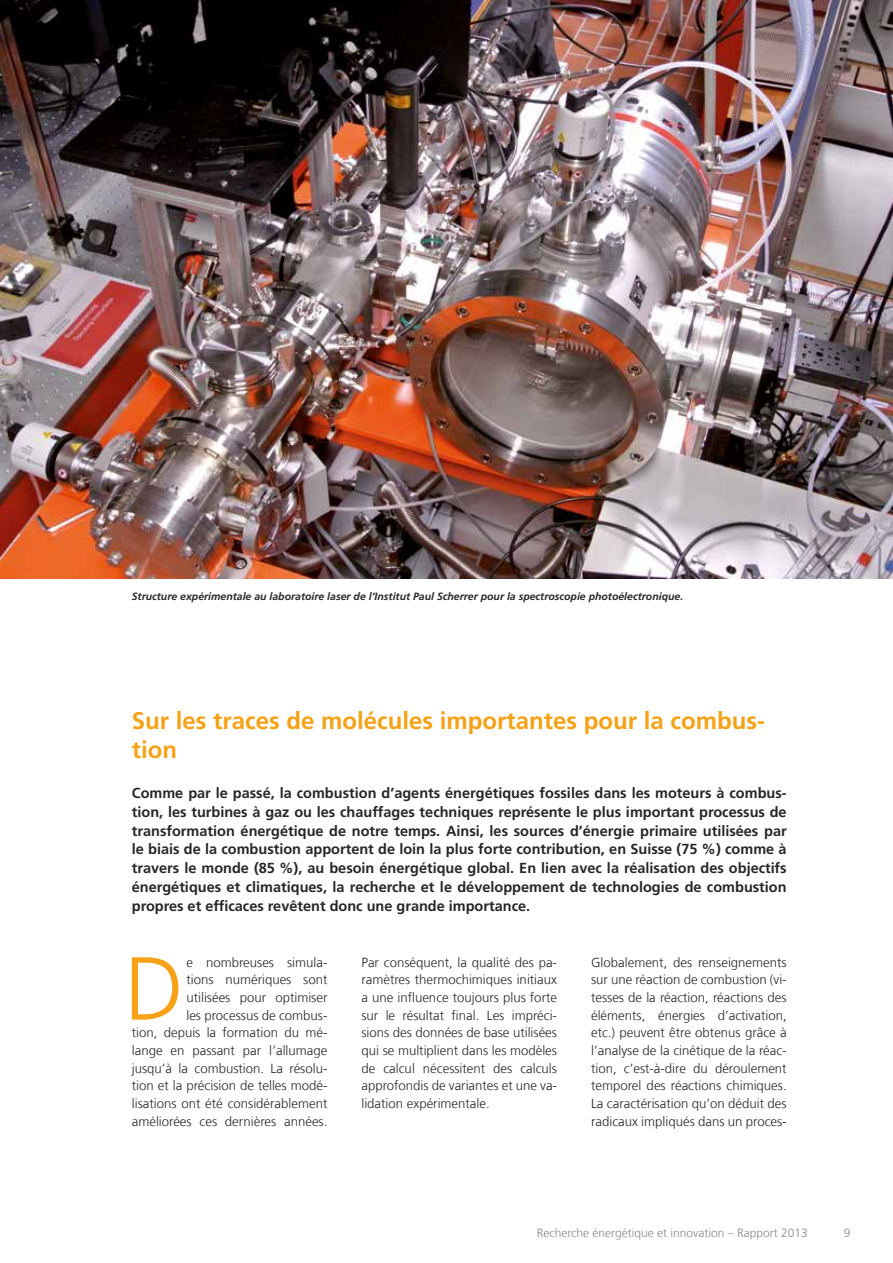
<style>
.page{position:relative;width:893px;height:1263px;background:#fff}
.page>*{position:absolute;margin:0;border:0;box-sizing:border-box;transform-origin:0 0}
.t1{font:300 89.25px "Frutiger LT Com";color:#f5a217}
.t2{font:700 24px/28.8px "Frutiger LT Com";color:#f5a217}
.t3{font:700 14.55px/18.8px "Frutiger LT Com";color:#272726;text-align:justify}
.t4{font:300 13.2px/17.7px "Frutiger LT Com";color:#272726;text-align:justify}
.t5{font:300 12px "Frutiger LT Com";color:#868786}
.t6{font:italic 700 10.5px "Frutiger LT Com";color:#272726}
</style>
<div class="page">
<img style="left:0;top:0;width:893px;height:578px">
<p class="t6" style="left:132px;top:590px;width:553px">Structure expérimentale au laboratoire laser de l’Institut Paul Scherrer pour la spectroscopie photoélectronique.</p>
<h2 class="t2" style="left:132px;top:707px;width:635px">Sur les traces de molécules importantes pour la combus&shy;tion</h2>
<p class="t3" style="left:132px;top:784px;width:656px">Comme par le passé, la combustion d’agents énergétiques fossiles dans les moteurs à combus&shy;tion, les turbines à gaz ou les chauffages techniques représente le plus important processus de transformation énergétique de notre temps. Ainsi, les sources d’énergie primaire utilisées par le biais de la combustion apportent de loin la plus forte contribution, en Suisse (75 %) comme à travers le monde (85 %), au besoin énergétique global. En lien avec la réalisation des objectifs énergétiques et climatiques, la recherche et le développement de technologies de combustion propres et efficaces revêtent donc une grande importance.</p>
<p class="t4" style="left:132px;top:953px;width:197px;text-align:right">e nombreuses simula-<br>tions numériques sont<br>utilisées pour optimiser<br>les processus de combus-<br>tion, depuis la formation du mé&shy;lange en passant par l’allumage jusqu’à la combustion. La résolu&shy;tion et la précision de telles modé&shy;lisations ont été considérablement améliorées ces dernières années.</p>
<p class="t4" style="left:361px;top:953px;width:197px">Par conséquent, la qualité des pa&shy;ramètres thermochimiques initiaux a une influence toujours plus forte sur le résultat final. Les impréci&shy;sions des données de base utilisées qui se multiplient dans les modèles de calcul nécessitent des calculs approfondis de variantes et une va&shy;lidation expérimentale.</p>
<p class="t4" style="left:591px;top:953px;width:197px">Globalement, des renseignements sur une réaction de combustion (vi&shy;tesses de la réaction, réactions des éléments, énergies d’activation, etc.) peuvent être obtenus grâce à l’analyse de la cinétique de la réac&shy;tion, c’est-à-dire du déroulement temporel des réactions chimiques.<br>La caractérisation qu’on déduit des radicaux impliqués dans un proces-</p>
<h1 class="t1" style="left:125px;top:937px;width:61px">D</h1>
<p class="t5" style="left:537px;top:1226px;width:273px">Recherche énergétique et innovation – Rapport 2013</p>
<p class="t5" style="left:844px;top:1226px;width:8px">9</p>
</div>
